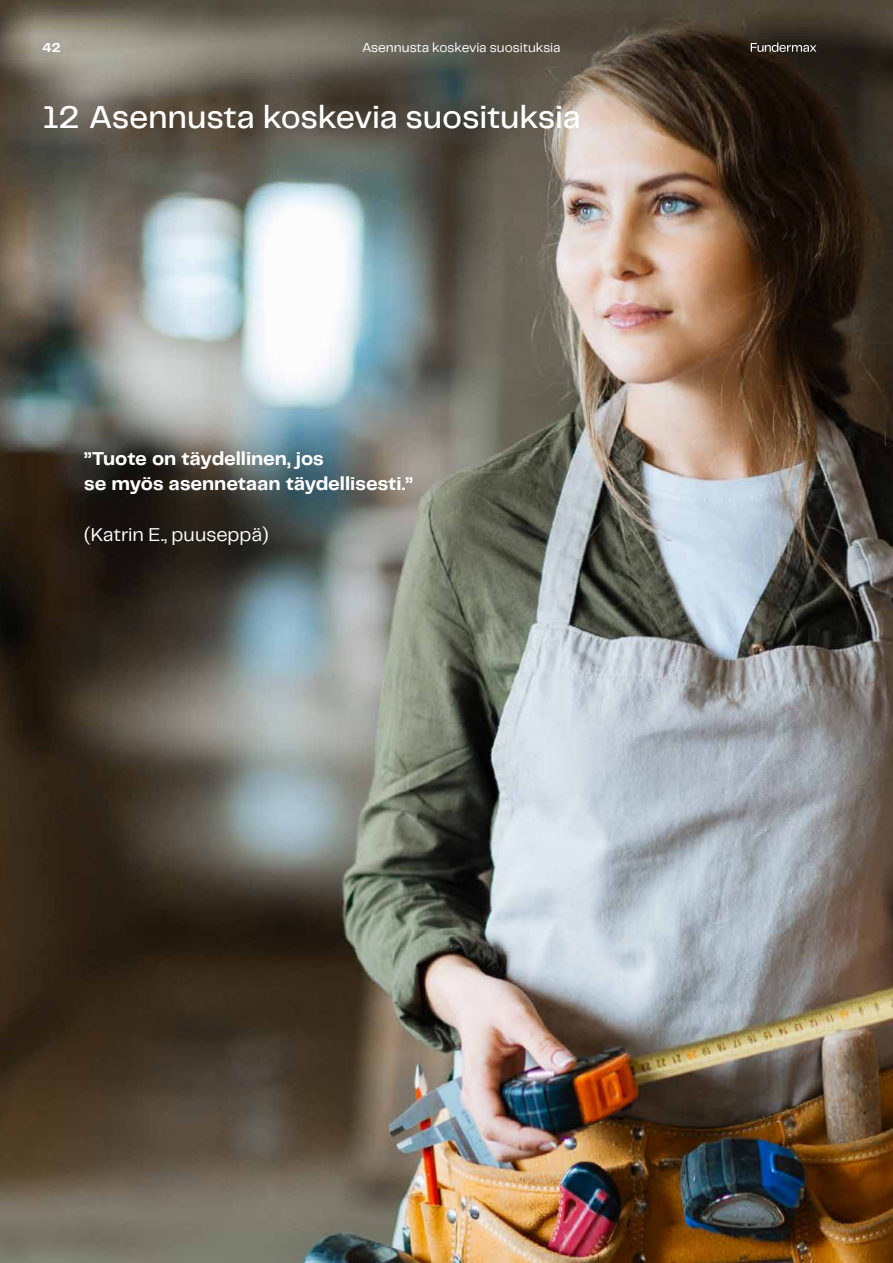
<style>
.page{position:relative;width:893px;height:1263px;background:#fff}
.page>*{position:absolute;margin:0;border:0;box-sizing:border-box;transform-origin:0 0}
.t1{font:500 33px "Telegraf";letter-spacing:-.01em;color:#fff}
.t2{font:700 19.5px/25.5px "Telegraf";letter-spacing:-.005em;color:#fff}
.t3{font:19.5px "Telegraf";letter-spacing:-.005em;color:#fff}
.t4{font:13.5px "Telegraf";letter-spacing:-.005em;color:#fff}
.t5{font:700 13.5px "Telegraf";color:#fff}
</style>
<div class="page">
<img style="left:0;top:0;width:893px;height:1263px">
<svg style="left:751px;top:43px;width:65px;height:9px"></svg>
<p class="t5" style="left:43px;top:38px;width:20px">42</p>
<p class="t4" style="left:362px;top:38px;width:200px">Asennusta koskevia suosituksia</p>
<h1 class="t1" style="left:43px;top:94px;width:540px">12 Asennusta koskevia suosituksia</h1>
<p class="t2" style="left:84px;top:445px;width:330px">”Tuote on täydellinen, jos<br>se myös asennetaan täydellisesti.”</p>
<p class="t3" style="left:84px;top:521px;width:186px">(Katrin E., puuseppä)</p>
</div>
